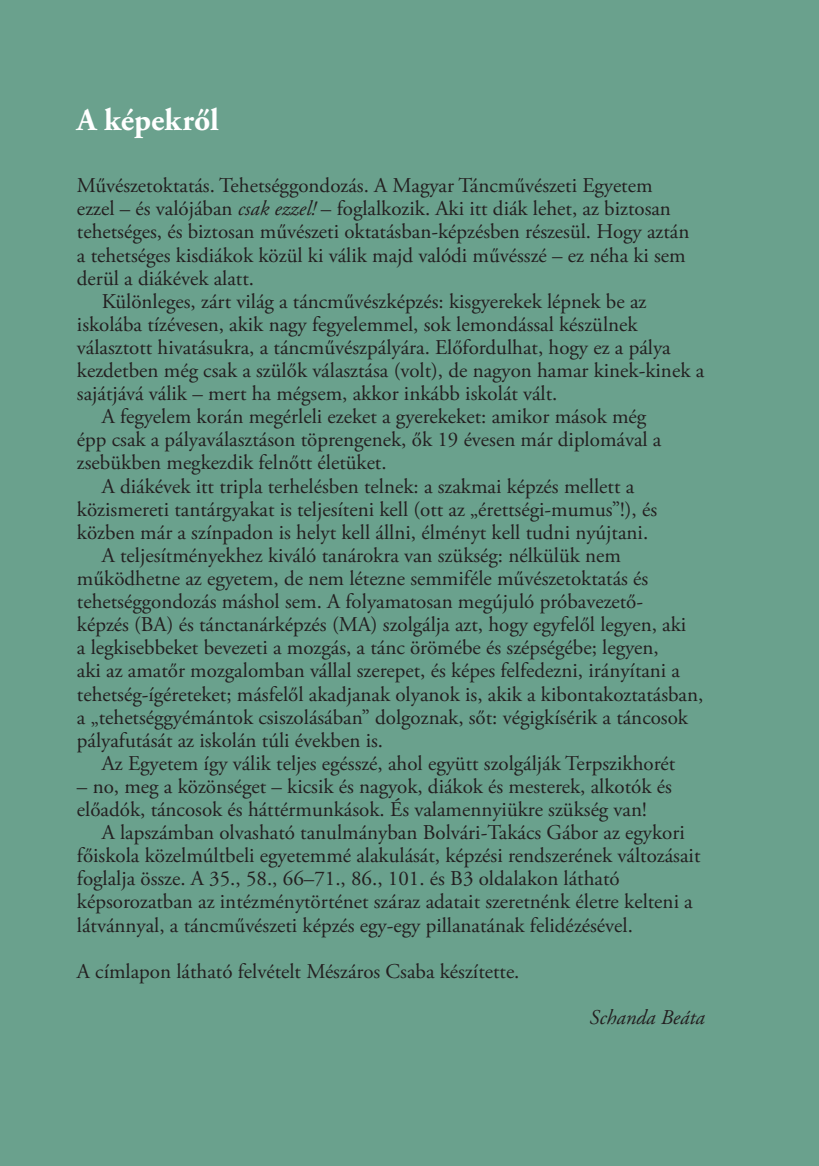
<style>
.page{position:relative;width:819px;height:1166px;background:#6aa18d}
.page>*{position:absolute;margin:0;border:0;box-sizing:border-box;transform-origin:0 0}
.t1{font:700 31.5px "Adobe Garamond Pro";color:#fff}
.t2{font:21px/23.1px "Adobe Garamond Pro";color:#231f20}
.t3{font:italic 21px "Adobe Garamond Pro";color:#231f20}
.s1{font-style:italic}
</style>
<div class="page">
<h1 class="t1" style="left:77px;top:102px;width:143px">A képekről</h1>
<p class="t2" style="left:77px;top:175px;width:577px">Művészetoktatás. Tehetséggondozás. A Magyar Táncművészeti Egyetem</p>
<p class="t2" style="left:77px;top:198px;width:595px">ezzel – és valójában <span class="s1">csak ezzel!</span> – foglalkozik. Aki itt diák lehet, az biztosan</p>
<p class="t2" style="left:77px;top:221px;width:614px">tehetséges, és biztosan művészeti oktatásban-képzésben részesül. Hogy aztán</p>
<p class="t2" style="left:77px;top:244px;width:610px">a tehetséges kisdiákok közül ki válik majd valódi művésszé – ez néha ki sem</p>
<p class="t2" style="left:77px;top:267px;width:179px">derül a diákévek alatt.</p>
<p class="t2" style="left:102px;top:290px;width:546px">Különleges, zárt világ a táncművészképzés: kisgyerekek lépnek be az</p>
<p class="t2" style="left:77px;top:313px;width:562px">iskolába tízévesen, akik nagy fegyelemmel, sok lemondással készülnek</p>
<p class="t2" style="left:77px;top:336px;width:595px">választott hivatásukra, a táncművészpályára. Előfordulhat, hogy ez a pálya</p>
<p class="t2" style="left:77px;top:359px;width:628px">kezdetben még csak a szülők választása (volt), de nagyon hamar kinek-kinek a</p>
<p class="t2" style="left:77px;top:383px;width:482px">sajátjává válik – mert ha mégsem, akkor inkább iskolát vált.</p>
<p class="t2" style="left:102px;top:406px;width:546px">A fegyelem korán megérleli ezeket a gyerekeket: amikor mások még</p>
<p class="t2" style="left:77px;top:429px;width:586px">épp csak a pályaválasztáson töprengenek, ők 19 évesen már diplomával a</p>
<p class="t2" style="left:77px;top:452px;width:311px">zsebükben megkezdik felnőtt életüket.</p>
<p class="t2" style="left:102px;top:475px;width:534px">A diákévek itt tripla terhelésben telnek: a szakmai képzés mellett a</p>
<p class="t2" style="left:77px;top:498px;width:581px">közismereti tantárgyakat is teljesíteni kell (ott az „érettségi-mumus”!), és</p>
<p class="t2" style="left:77px;top:521px;width:572px">közben már a színpadon is helyt kell állni, élményt kell tudni nyújtani.</p>
<p class="t2" style="left:102px;top:544px;width:521px">A teljesítményekhez kiváló tanárokra van szükség: nélkülük nem</p>
<p class="t2" style="left:77px;top:567px;width:573px">működhetne az egyetem, de nem létezne semmiféle művészetoktatás és</p>
<p class="t2" style="left:77px;top:590px;width:567px">tehetséggondozás máshol sem. A folyamatosan megújuló próbavezető-</p>
<p class="t2" style="left:77px;top:614px;width:610px">képzés (BA) és tánctanárképzés (MA) szolgálja azt, hogy egyfelől legyen, aki</p>
<p class="t2" style="left:77px;top:637px;width:583px">a legkisebbeket bevezeti a mozgás, a tánc örömébe és szépségébe; legyen,</p>
<p class="t2" style="left:77px;top:660px;width:604px">aki az amatőr mozgalomban vállal szerepet, és képes felfedezni, irányítani a</p>
<p class="t2" style="left:77px;top:683px;width:628px">tehetség-ígéreteket; másfelől akadjanak olyanok is, akik a kibontakoztatásban,</p>
<p class="t2" style="left:77px;top:706px;width:612px">a „tehetséggyémántok csiszolásában” dolgoznak, sőt: végigkísérik a táncosok</p>
<p class="t2" style="left:77px;top:729px;width:308px">pályafutását az iskolán túli években is.</p>
<p class="t2" style="left:102px;top:752px;width:575px">Az Egyetem így válik teljes egésszé, ahol együtt szolgálják Terpszikhorét</p>
<p class="t2" style="left:77px;top:775px;width:596px">– no, meg a közönséget – kicsik és nagyok, diákok és mesterek, alkotók és előadók, táncosok és háttérmunkások. És valamennyiükre szükség van!</p>
<p class="t2" style="left:77px;top:821px;width:625px;text-indent:25px">A lapszámban olvasható tanulmányban Bolvári-Takács Gábor az egykori főiskola közelmúltbeli egyetemmé alakulását, képzési rendszerének változásait foglalja össze. A 35., 58., 66–71., 86., 101. és B3 oldalakon látható képsorozatban az intézménytörténet száraz adatait szeretnénk életre kelteni a látvánnyal, a táncművészeti képzés egy-egy pillanatának felidézésével.</p>
<p class="t2" style="left:77px;top:960px;width:444px">A címlapon látható felvételt Mészáros Csaba készítette.</p>
<p class="t3" style="left:589px;top:1004px;width:117px">Schanda Beáta</p>
</div>
